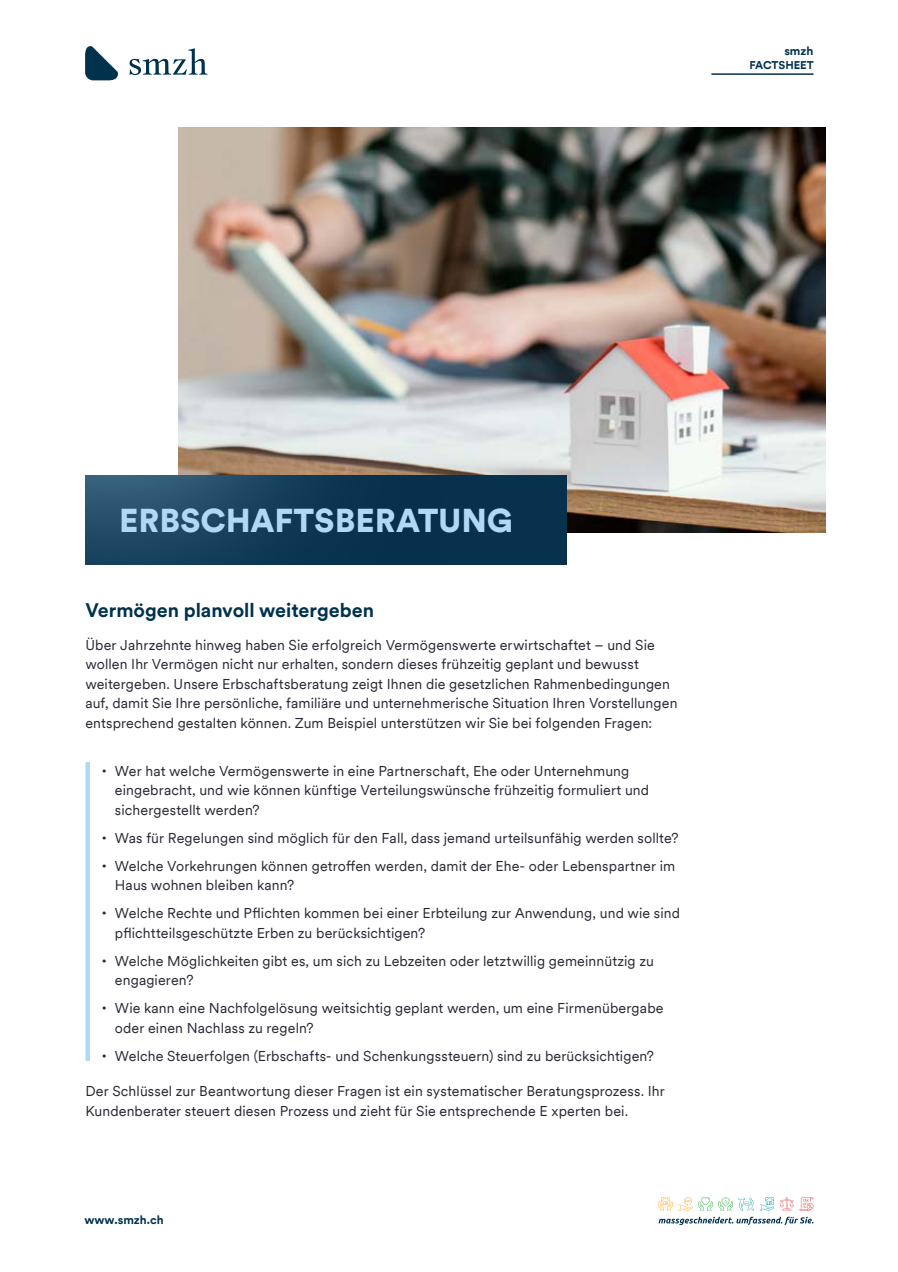
<style>
.page{position:relative;width:898px;height:1272px;background:#fff}
.page>*{position:absolute;margin:0;border:0;box-sizing:border-box;transform-origin:0 0}
.t1{font:900 33px "Circular XXTT";letter-spacing:-.005em;color:#afd9f4}
.t2{font:700 19.5px "Circular XX";color:#00324d}
.t3{font:14.25px/19.5px "Circular XXTT";letter-spacing:.01em;color:#272835}
.t4{font:700 12px "Circular XXTT";color:#00324d}
.t5{font:700 11.25px "Circular XXTT";color:#00324d}
.s1{font-family:"Circular XX";font-weight:900}
</style>
<div class="page">
<svg style="left:658px;top:1197px;width:155px;height:27px"></svg>
<svg style="left:85px;top:46px;width:33px;height:34px"></svg>
<svg style="left:129px;top:48px;width:78px;height:27px"></svg>
<hr style="left:711px;top:73px;width:102px;height:2px;background:#09314c">
<img style="left:178px;top:128px;width:647px;height:404px">
<img style="left:85px;top:475px;width:481px;height:89px">
<div style="left:85px;top:762px;width:5px;height:298px;background:#afd9f4"></div>
<p class="t4" style="left:784px;top:43px;width:31px">smzh</p>
<p class="t5" style="left:749px;top:57px;width:66px">FACTSHEET</p>
<h1 class="t1" style="left:119px;top:498px;width:395px">ERBSCHAFTSBERATUNG</h1>
<h2 class="t2" style="left:86px;top:596px;width:290px">Vermögen planvoll weitergeben</h2>
<p class="t3" style="left:85px;top:634px;width:593px">Über Jahrzehnte hinweg haben Sie erfolgreich Vermögenswerte erwirtschaftet – und Sie wollen Ihr Vermögen nicht nur erhalten, sondern dieses frühzeitig geplant und bewusst weitergeben. Unsere Erbschaftsberatung zeigt Ihnen die gesetzlichen Rahmenbedingungen auf, damit Sie Ihre persönliche, familiäre und unternehmerische Situation Ihren Vorstellungen entsprechend gestalten können. Zum Beispiel unterstützen wir Sie bei folgenden Fragen:</p>
<p class="t3" style="left:115px;top:760px;width:535px;text-indent:-13px"><span class="s1">⋅</span> Wer hat welche Vermögenswerte in eine Partnerschaft, Ehe oder Unternehmung eingebracht, und wie können künftige Verteilungswünsche frühzeitig formuliert und sichergestellt werden?</p>
<p class="t3" style="left:102px;top:823px;width:577px;line-height:28px"><span class="s1">⋅</span> Was für Regelungen sind möglich für den Fall, dass jemand urteilsunfähig werden sollte? <span class="s1">⋅</span> Welche Vorkehrungen können getroffen werden, damit der Ehe- oder Lebenspartner im</p>
<p class="t3" style="left:102px;top:870px;width:579px;line-height:28px;text-indent:13px">Haus wohnen bleiben kann?<br><span class="s1">⋅</span> Welche Rechte und Pflichten kommen bei einer Erbteilung zur Anwendung, und wie sind</p>
<p class="t3" style="left:102px;top:918px;width:553px;line-height:28px;text-indent:13px">pflichtteilsgeschützte Erben zu berücksichtigen?<br><span class="s1">⋅</span> Welche Möglichkeiten gibt es, um sich zu Lebzeiten oder letztwillig gemeinnützig zu</p>
<p class="t3" style="left:102px;top:965px;width:562px;line-height:28px;text-indent:13px">engagieren?<br><span class="s1">⋅</span> Wie kann eine Nachfolgelösung weitsichtig geplant werden, um eine Firmenübergabe</p>
<p class="t3" style="left:102px;top:1013px;width:553px;line-height:28px;text-indent:13px">oder einen Nachlass zu regeln?<br><span class="s1">⋅</span> Welche Steuerfolgen (Erbschafts- und Schenkungssteuern) sind zu berücksichtigen?</p>
<p class="t3" style="left:85px;top:1080px;width:580px">Der Schlüssel zur Beantwortung dieser Fragen ist ein systematischer Beratungsprozess. Ihr<br>Kundenberater steuert diesen Prozess und zieht für Sie entsprechende E xperten bei.</p>
<p class="t4" style="left:84px;top:1210px;width:81px">www.smzh.ch</p>
</div>
